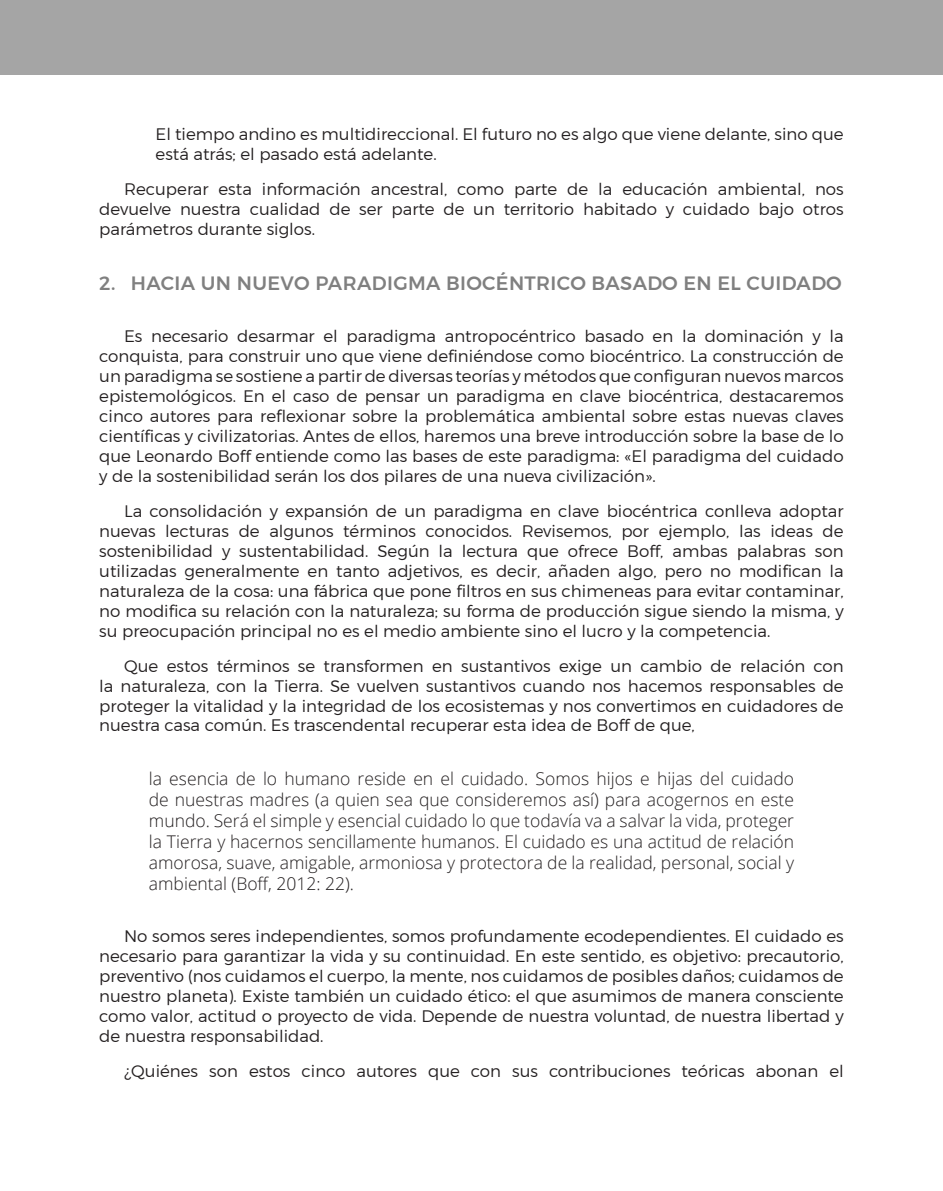
<style>
.page{position:relative;width:943px;height:1191px;background:#fff}
.page>*{position:absolute;margin:0;border:0;box-sizing:border-box;transform-origin:0 0}
.t1{font:500 19.25px "Montserrat";letter-spacing:.02em;color:#808080}
._08_parrafo_cita_tex{font:300 17.5px/21px "Open Sans";color:#231f20;text-align:justify}
._07_parrafo_texto_ar{font:300 16.62px/19.9px "Montserrat";color:#231f20;text-align:justify}
</style>
<div class="page">
<div style="left:0;top:0;width:943px;height:74px;background:#a5a5a5"></div>
<p class="_07_parrafo_texto_ar" style="left:156px;top:124px;width:689px">El tiempo andino es multidireccional. El futuro no es algo que viene delante, sino que está atrás; el pasado está adelante.</p>
<p class="_07_parrafo_texto_ar" style="left:99px;top:179px;width:746px;text-indent:25px">Recuperar esta información ancestral, como parte de la educación ambiental, nos devuelve nuestra cualidad de ser parte de un territorio habitado y cuidado bajo otros parámetros durante siglos.</p>
<p class="t1" style="left:99px;top:271px;width:744px">2. HACIA UN NUEVO PARADIGMA BIOCÉNTRICO BASADO EN EL CUIDADO</p>
<p class="_07_parrafo_texto_ar" style="left:99px;top:326px;width:746px;text-indent:25px">Es necesario desarmar el paradigma antropocéntrico basado en la dominación y la conquista, para construir uno que viene definiéndose como biocéntrico. La construcción de un paradigma se sostiene a partir de diversas teorías y métodos que configuran nuevos marcos epistemológicos. En el caso de pensar un paradigma en clave biocéntrica, destacaremos cinco autores para reflexionar sobre la problemática ambiental sobre estas nuevas claves científicas y civilizatorias. Antes de ellos, haremos una breve introducción sobre la base de lo que Leonardo Boff entiende como las bases de este paradigma: «El paradigma del cuidado y de la sostenibilidad serán los dos pilares de una nueva civilización».</p>
<p class="_07_parrafo_texto_ar" style="left:99px;top:501px;width:746px;text-indent:25px">La consolidación y expansión de un paradigma en clave biocéntrica conlleva adoptar nuevas lecturas de algunos términos conocidos. Revisemos, por ejemplo, las ideas de sostenibilidad y sustentabilidad. Según la lectura que ofrece Boff, ambas palabras son utilizadas generalmente en tanto adjetivos, es decir, añaden algo, pero no modifican la naturaleza de la cosa: una fábrica que pone filtros en sus chimeneas para evitar contaminar, no modifica su relación con la naturaleza; su forma de producción sigue siendo la misma, y su preocupación principal no es el medio ambiente sino el lucro y la competencia.</p>
<p class="_07_parrafo_texto_ar" style="left:99px;top:655px;width:746px;text-indent:25px">Que estos términos se transformen en sustantivos exige un cambio de relación con la naturaleza, con la Tierra. Se vuelven sustantivos cuando nos hacemos responsables de proteger la vitalidad y la integridad de los ecosistemas y nos convertimos en cuidadores de nuestra casa común. Es trascendental recuperar esta idea de Boff de que,</p>
<p class="_08_parrafo_cita_tex" style="left:149px;top:767px;width:646px">la esencia de lo humano reside en el cuidado. Somos hijos e hijas del cuidado de nuestras madres (a quien sea que consideremos así) para acogernos en este mundo. Será el simple y esencial cuidado lo que todavía va a salvar la vida, proteger la Tierra y hacernos sencillamente humanos. El cuidado es una actitud de relación amorosa, suave, amigable, armoniosa y protectora de la realidad, personal, social y ambiental (Boff, 2012: 22).</p>
<p class="_07_parrafo_texto_ar" style="left:99px;top:925px;width:746px;text-indent:25px">No somos seres independientes, somos profundamente ecodependientes. El cuidado es necesario para garantizar la vida y su continuidad. En este sentido, es objetivo: precautorio, preventivo (nos cuidamos el cuerpo, la mente, nos cuidamos de posibles daños; cuidamos de nuestro planeta). Existe también un cuidado ético: el que asumimos de manera consciente como valor, actitud o proyecto de vida. Depende de nuestra voluntad, de nuestra libertad y de nuestra responsabilidad.</p>
<p class="_07_parrafo_texto_ar" style="left:124px;top:1060px;width:721px">¿Quiénes son estos cinco autores que con sus contribuciones teóricas abonan el</p>
</div>
